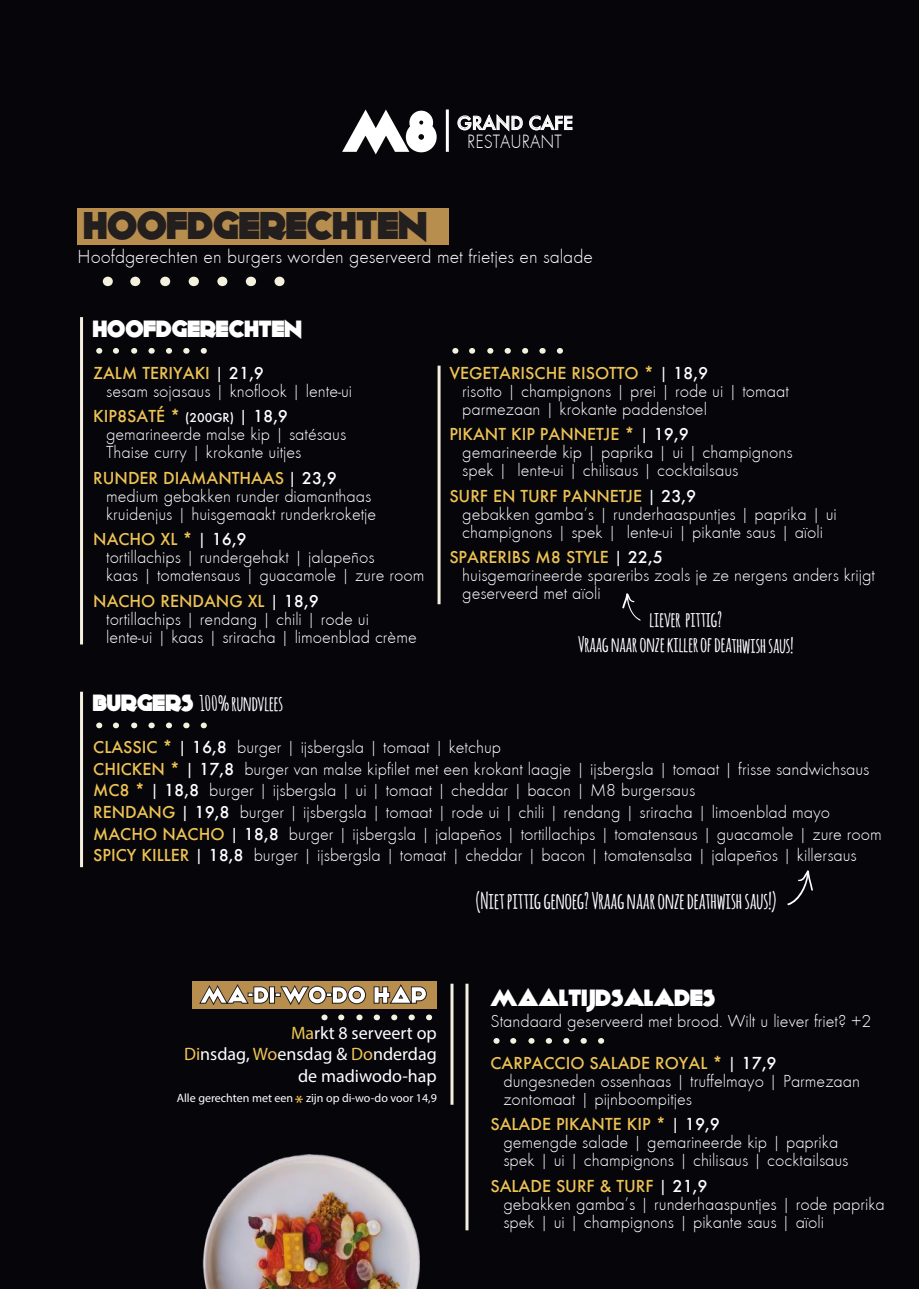
<style>
.page{position:relative;width:919px;height:1289px;background:#fff}
.page>*{position:absolute;margin:0;border:0;box-sizing:border-box;transform-origin:0 0}
.t1{font:59.4px "Kilo Gram";color:#fff}
.t2{font:39.45px "Kilo Gram";color:#241f1f}
.t3{font:24px "Kilo Gram";color:#fff}
.t4{font:700 22.5px "Amatic";color:#fff}
.t5{font:700 21px/25.2px "Amatic";color:#fff;text-align:center}
.t6{font:21px "Myriad Pro";color:#efc354}
.t7{font:300 19.95px "Fuschia";color:#fff;scale:.89 1}
.t8{font:500 19.95px "Fuschia";color:#fff}
.t9{font:300 19.5px "Fuschia";color:#fff}
.t10{font:300 18px/18px "Fuschia";color:#fff}
.t11{font:18px/21.6px "Myriad Pro";color:#fff;text-align:right}
.t12{font:12px "Myriad Pro";color:#fff}
.s1{font-weight:500;color:#efc354}
.s2{font-weight:500}
.s3{font-weight:500;font-size:13.5px}
.s4{color:#efc354}
</style>
<div class="page">
<div style="left:0;top:0;width:918px;height:1288px;background:#05050a"></div>
<img style="left:202px;top:1154px;width:217px;height:134px">
<div style="left:78px;top:208px;width:371px;height:37px;background:#b88e4f"></div>
<hr style="left:80px;top:317px;width:3px;height:327px;background:#f3f0df">
<hr style="left:437px;top:365px;width:3px;height:239px;background:#f3f0df">
<svg style="left:622px;top:593px;width:19px;height:28px"></svg>
<hr style="left:80px;top:691px;width:3px;height:176px;background:#f3f0df">
<svg style="left:787px;top:870px;width:26px;height:35px"></svg>
<div style="left:192px;top:980px;width:245px;height:28px;background:#b88e4f"></div>
<svg style="left:199px;top:984px;width:70px;height:21px"></svg>
<div style="left:269px;top:986px;width:6px;height:17px;border:1px solid #241f1f"></div>
<svg style="left:275px;top:985px;width:91px;height:19px"></svg>
<svg style="left:373px;top:984px;width:54px;height:19px"></svg>
<hr style="left:450px;top:983px;width:3px;height:121px;background:#f3f0df">
<hr style="left:465px;top:983px;width:3px;height:247px;background:#f3f0df">
<svg style="left:457px;top:114px;width:116px;height:18px"></svg>
<hr style="left:446px;top:109px;width:3px;height:43px;background:#fff">
<h1 class="t1" style="left:342px;top:95px;width:98px">M8</h1>
<p class="t8" style="left:457px;top:111px;width:117px">GRAND CAFE</p>
<p class="t7" style="left:467px;top:131px;width:108px">RESTAURANT</p>
<h2 class="t2" style="left:84px;top:201px;width:344px">HOOFDGERECHTEN</h2>
<p class="t9" style="left:78px;top:246px;width:516px">Hoofdgerechten en burgers worden geserveerd met frietjes en salade</p>
<h3 class="t3" style="left:93px;top:313px;width:210px">HOOFDGERECHTEN</h3>
<p class="t10" style="left:106px;top:364px;width:247px;text-indent:-13px"><span class="s1">ZALM TERIYAKI</span> <span class="s2">| 21,9<br></span>sesam sojasaus | knoflook | lente-ui</p>
<p class="t10" style="left:106px;top:407px;width:241px;text-indent:-13px"><span class="s1">KIP8SATÉ *</span> <span class="s3">(200GR)</span> <span class="s2">| 18,9 </span>gemarineerde malse kip | satésaus<br>Thaise curry | krokante uitjes</p>
<p class="t10" style="left:106px;top:469px;width:271px;text-indent:-13px"><span class="s1">RUNDER DIAMANTHAAS</span> <span class="s2">| 23,9 </span>medium gebakken runder diamanthaas kruidenjus | huisgemaakt runderkroketje</p>
<p class="t10" style="left:106px;top:530px;width:320px;text-indent:-13px"><span class="s1">NACHO XL *</span> <span class="s2">| 16,9<br></span>tortillachips | rundergehakt | jalapeños<br>kaas | tomatensaus | guacamole | zure room</p>
<p class="t10" style="left:106px;top:592px;width:312px;text-indent:-13px"><span class="s1">NACHO RENDANG XL</span> <span class="s2">| 18,9<br></span>tortillachips | rendang | chili | rode ui lente-ui | kaas | sriracha | limoenblad crème</p>
<p class="t10" style="left:462px;top:364px;width:328px;text-indent:-13px"><span class="s1">VEGETARISCHE RISOTTO *</span> <span class="s2">| 18,9<br></span>risotto | champignons | prei | rode ui | tomaat parmezaan | krokante paddenstoel</p>
<p class="t10" style="left:462px;top:425px;width:332px;text-indent:-13px"><span class="s1">PIKANT KIP PANNETJE *</span> <span class="s2">| 19,9<br></span>gemarineerde kip | paprika | ui | champignons spek | lente-ui | chilisaus | cocktailsaus</p>
<p class="t10" style="left:462px;top:487px;width:376px;text-indent:-13px"><span class="s1">SURF EN TURF PANNETJE</span> <span class="s2">| 23,9<br></span>gebakken gamba’s | runderhaaspuntjes | paprika | ui champignons | spek | lente-ui | pikante saus | aïoli</p>
<p class="t10" style="left:462px;top:548px;width:414px;text-indent:-13px"><span class="s1">SPARERIBS M8 STYLE</span> <span class="s2">| 22,5<br></span>huisgemarineerde spareribs zoals je ze nergens anders krijgt geserveerd met aïoli</p>
<p class="t5" style="left:578px;top:606px;width:217px">liever pittig?<br>Vraag naar onze killer of deathwish saus!</p>
<h3 class="t3" style="left:93px;top:688px;width:102px">BURGERS</h3>
<p class="t10" style="left:93px;top:736px;width:790px;line-height:21.6px"><span class="s1">CLASSIC *</span> <span class="s2">| 16,8</span> burger | ijsbergsla | tomaat | ketchup<br><span class="s1">CHICKEN *</span> <span class="s2">| 17,8</span> burger van malse kipfilet met een krokant laagje | ijsbergsla | tomaat | frisse sandwichsaus <span class="s1">MC8 *</span> <span class="s2">| 18,8</span> burger | ijsbergsla | ui | tomaat | cheddar | bacon | M8 burgersaus<br><span class="s1">RENDANG</span> <span class="s2">| 19,8</span> burger | ijsbergsla | tomaat | rode ui | chili | rendang | sriracha | limoenblad mayo <span class="s1">MACHO NACHO</span> <span class="s2">| 18,8</span> burger | ijsbergsla | jalapeños | tortillachips | tomatensaus | guacamole | zure room <span class="s1">SPICY KILLER</span> <span class="s2">| 18,8</span> burger | ijsbergsla | tomaat | cheddar | bacon | tomatensalsa | jalapeños | killersaus</p>
<p class="t4" style="left:476px;top:884px;width:302px">(Niet pittig genoeg? Vraag naar onze deathwish saus!)</p>
<p class="t5" style="left:200px;top:690px;width:85px">100% rundvlees</p>
<h3 class="t3" style="left:200px;top:980px;width:229px">MA-DI-WO-DO HAP</h3>
<p class="t11" style="left:184px;top:1021px;width:254px"><span class="s4">Ma</span>rkt 8 serveert op<br><span class="s4">Di</span>nsdag, <span class="s4">Wo</span>ensdag &amp; <span class="s4">Do</span>nderdag de madiwodo-hap</p>
<p class="t12" style="left:177px;top:1090px;width:261px">Alle gerechten met een zijn op di-wo-do voor 14,9</p>
<p class="t6" style="left:295px;top:1089px;width:10px">*</p>
<h3 class="t3" style="left:490px;top:982px;width:226px">MAALTIJDSALADES</h3>
<p class="t10" style="left:490px;top:1012px;width:382px">Standaard geserveerd met brood. Wilt u liever friet? +2</p>
<p class="t10" style="left:503px;top:1053px;width:358px;text-indent:-13px"><span class="s1">CARPACCIO SALADE ROYAL *</span> <span class="s2">| 17,9 </span>dungesneden ossenhaas | truffelmayo | Parmezaan zontomaat | pijnboompitjes</p>
<p class="t10" style="left:503px;top:1115px;width:346px;text-indent:-13px"><span class="s1">SALADE PIKANTE KIP *</span> <span class="s2">| 19,9<br></span>gemengde salade | gemarineerde kip | paprika spek | ui | champignons | chilisaus | cocktailsaus</p>
<p class="t10" style="left:503px;top:1176px;width:383px;text-indent:-13px"><span class="s1">SALADE SURF &amp; TURF</span> <span class="s2">| 21,9<br></span>gebakken gamba’s | runderhaaspuntjes | rode paprika spek | ui | champignons | pikante saus | aïoli</p>
</div>
